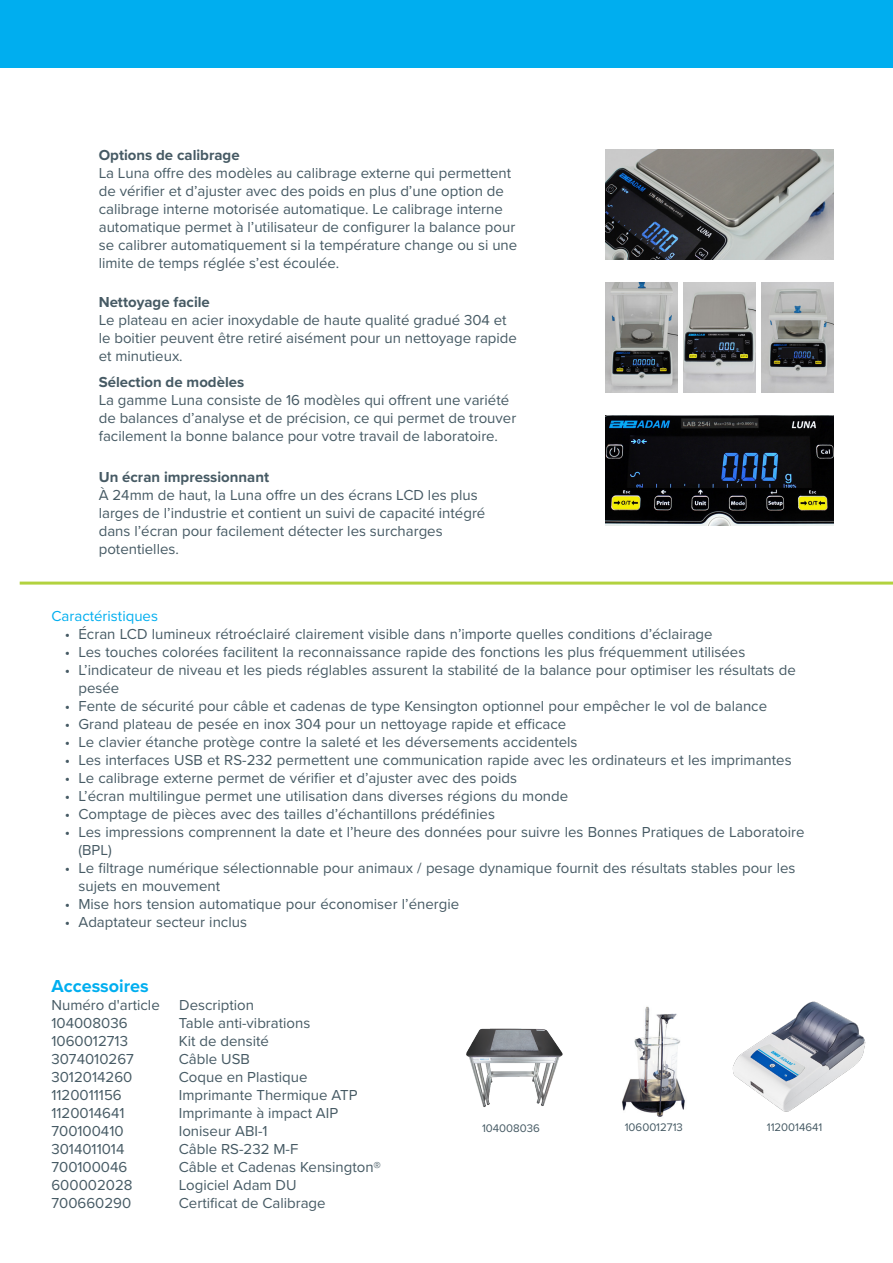
<style>
.page{position:relative;width:893px;height:1263px;background:#fff}
.page>*{position:absolute;margin:0;border:0;box-sizing:border-box;transform-origin:0 0}
.t1{font:700 18px "Proxima Nova";color:#00aeef}
.t2{font:15px/18px "Proxima Nova";color:#465a64}
.t3{font:700 15px "Proxima Nova";color:#465a64}
.Features_Header{font:15px "Proxima Nova";color:#00aeef}
.t4{font:11.4px "Proxima Nova";color:#465a64}
</style>
<div class="page">
<img style="left:605px;top:149px;width:229px;height:110px">
<img style="left:605px;top:283px;width:73px;height:109px">
<img style="left:683px;top:282px;width:73px;height:110px">
<img style="left:761px;top:282px;width:73px;height:110px">
<img style="left:605px;top:415px;width:229px;height:110px">
<hr style="left:20px;top:582px;width:873px;height:3px;background:#b2d23f">
<div style="left:0;top:0;width:893px;height:68px;background:#00aeef"></div>
<img style="left:732px;top:1001px;width:134px;height:111px">
<img style="left:622px;top:1006px;width:63px;height:111px">
<img style="left:466px;top:1028px;width:97px;height:79px">
<p class="t3" style="left:99px;top:144px;width:142px">Options de calibrage</p>
<p class="t2" style="left:99px;top:164px;width:420px">La Luna offre des modèles au calibrage externe qui permettent de vérifier et d’ajuster avec des poids en plus d’une option de calibrage interne motorisée automatique. Le calibrage interne automatique permet à l’utilisateur de configurer la balance pour se calibrer automatiquement si la température change ou si une limite de temps réglée s’est écoulée.</p>
<p class="t3" style="left:99px;top:291px;width:113px">Nettoyage facile</p>
<p class="t2" style="left:99px;top:311px;width:420px">Le plateau en acier inoxydable de haute qualité gradué 304 et le boitier peuvent être retiré aisément pour un nettoyage rapide et minutieux.</p>
<p class="t3" style="left:99px;top:371px;width:147px">Sélection de modèles</p>
<p class="t2" style="left:99px;top:390px;width:419px">La gamme Luna consiste de 16 modèles qui offrent une variété de balances d’analyse et de précision, ce qui permet de trouver facilement la bonne balance pour votre travail de laboratoire.</p>
<p class="t3" style="left:99px;top:466px;width:172px">Un écran impressionnant</p>
<p class="t2" style="left:99px;top:485px;width:388px">À 24mm de haut, la Luna offre un des écrans LCD les plus larges de l’industrie et contient un suivi de capacité intégré dans l’écran pour facilement détecter les surcharges potentielles.</p>
<p class="Features_Header" style="left:51px;top:605px;width:108px">Caractéristiques</p>
<p class="t2" style="left:65px;top:625px;width:649px">• Écran LCD lumineux rétroéclairé clairement visible dans n’importe quelles conditions d’éclairage</p>
<p class="t2" style="left:65px;top:643px;width:682px">• Les touches colorées facilitent la reconnaissance rapide des fonctions les plus fréquemment utilisées</p>
<p class="t2" style="left:78px;top:661px;width:719px;text-indent:-14px">• L’indicateur de niveau et les pieds réglables assurent la stabilité de la balance pour optimiser les résultats de pesée</p>
<p class="t2" style="left:65px;top:697px;width:704px">• Fente de sécurité pour câble et cadenas de type Kensington optionnel pour empêcher le vol de balance</p>
<p class="t2" style="left:65px;top:715px;width:503px">• Grand plateau de pesée en inox 304 pour un nettoyage rapide et efficace</p>
<p class="t2" style="left:65px;top:733px;width:514px">• Le clavier étanche protège contre la saleté et les déversements accidentels</p>
<p class="t2" style="left:65px;top:751px;width:728px">• Les interfaces USB et RS-232 permettent une communication rapide avec les ordinateurs et les imprimantes</p>
<p class="t2" style="left:65px;top:769px;width:454px">• Le calibrage externe permet de vérifier et d’ajuster avec des poids</p>
<p class="t2" style="left:65px;top:787px;width:505px">• L’écran multilingue permet une utilisation dans diverses régions du monde</p>
<p class="t2" style="left:65px;top:805px;width:432px">• Comptage de pièces avec des tailles d’échantillons prédéfinies</p>
<p class="t2" style="left:78px;top:823px;width:727px;text-indent:-14px">• Les impressions comprennent la date et l’heure des données pour suivre les Bonnes Pratiques de Laboratoire (BPL)</p>
<p class="t2" style="left:78px;top:859px;width:719px;text-indent:-14px">• Le filtrage numérique sélectionnable pour animaux / pesage dynamique fournit des résultats stables pour les sujets en mouvement</p>
<p class="t2" style="left:65px;top:895px;width:396px">• Mise hors tension automatique pour économiser l’énergie</p>
<p class="t2" style="left:65px;top:913px;width:184px">• Adaptateur secteur inclus</p>
<p class="t1" style="left:51px;top:973px;width:99px">Accessoires</p>
<p class="t2" style="left:51px;top:995px;width:110px">Numéro d'article</p>
<p class="t2" style="left:179px;top:995px;width:76px">Description</p>
<p class="t2" style="left:51px;top:1013px;width:78px">104008036</p>
<p class="t2" style="left:179px;top:1013px;width:133px">Table anti-vibrations</p>
<p class="t2" style="left:51px;top:1031px;width:78px">1060012713</p>
<p class="t2" style="left:179px;top:1031px;width:92px">Kit de densité</p>
<p class="t2" style="left:51px;top:1049px;width:84px">3074010267</p>
<p class="t2" style="left:179px;top:1049px;width:73px">Câble USB</p>
<p class="t2" style="left:51px;top:1067px;width:82px">3012014260</p>
<p class="t2" style="left:179px;top:1067px;width:130px">Coque en Plastique</p>
<p class="t2" style="left:51px;top:1085px;width:72px">1120011156</p>
<p class="t2" style="left:179px;top:1085px;width:180px">Imprimante Thermique ATP</p>
<p class="t2" style="left:51px;top:1103px;width:75px">1120014641</p>
<p class="t2" style="left:179px;top:1103px;width:161px">Imprimante à impact AIP</p>
<p class="t2" style="left:51px;top:1121px;width:74px">700100410</p>
<p class="t2" style="left:179px;top:1121px;width:90px">Ioniseur ABI-1</p>
<p class="t2" style="left:51px;top:1139px;width:74px">3014011014</p>
<p class="t2" style="left:179px;top:1139px;width:121px">Câble RS-232 M-F</p>
<p class="t2" style="left:51px;top:1157px;width:77px">700100046</p>
<p class="t2" style="left:179px;top:1157px;width:204px">Câble et Cadenas Kensington®</p>
<p class="t2" style="left:51px;top:1175px;width:83px">600002028</p>
<p class="t2" style="left:179px;top:1175px;width:119px">Logiciel Adam DU</p>
<p class="t2" style="left:51px;top:1193px;width:81px">700660290</p>
<p class="t2" style="left:179px;top:1193px;width:148px">Certificat de Calibrage</p>
<p class="t4" style="left:482px;top:1119px;width:59px">104008036</p>
<p class="t4" style="left:625px;top:1118px;width:60px">1060012713</p>
<p class="t4" style="left:767px;top:1119px;width:57px">1120014641</p>
</div>
